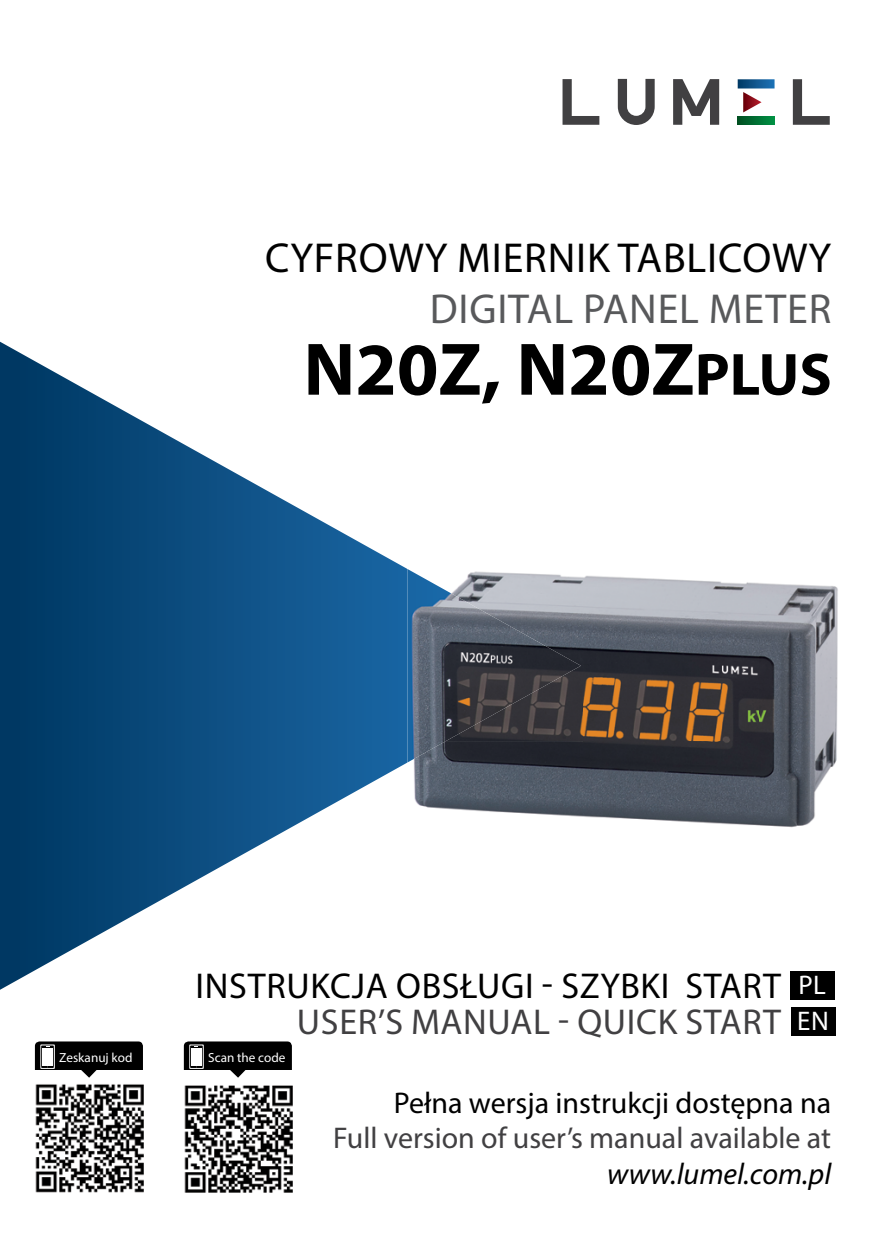
<style>
.page{position:relative;width:893px;height:1259px;background:#fff}
.page>*{position:absolute;margin:0;border:0;box-sizing:border-box;transform-origin:0 0}
.t1{font:700 75px "Myriad Pro";color:#000}
.t2{font:42px "Myriad Pro";letter-spacing:.02em;color:#000}
.t3{font:42px "Myriad Pro";letter-spacing:.02em;color:#58595b}
.t4{font:36px "Myriad Pro";letter-spacing:.02em;color:#000}
.t5{font:36px "Myriad Pro";letter-spacing:.02em;color:#414042}
.t6{font:30px "Myriad Pro";color:#414042}
.t7{font:30px "Myriad Pro";color:#000}
.t8{font:italic 30px "Myriad Pro";color:#000}
.t9{font:27px/36px "Myriad Pro";color:#fff}
.t10{font:15px "Calibri";color:#fff}
.t11{font:13.2px "Myriad Pro";color:#fff}
.s1{font-size:60px}
</style>
<div class="page">
<svg style="left:0;top:342px;width:407px;height:647px"></svg>
<img style="left:407px;top:575px;width:431px;height:253px">
<img style="left:407px;top:569px;width:174px;height:193px">
<svg style="left:673px;top:79px;width:46px;height:46px"></svg>
<svg style="left:562px;top:79px;width:37px;height:46px"></svg>
<svg style="left:793px;top:79px;width:37px;height:46px"></svg>
<img style="left:738px;top:116px;width:36px;height:9px">
<svg style="left:618px;top:79px;width:37px;height:46px"></svg>
<img style="left:738px;top:79px;width:36px;height:9px">
<img style="left:743px;top:92px;width:18px;height:20px">
<div style="left:790px;top:971px;width:45px;height:28px;background:#000"></div>
<div style="left:791px;top:1007px;width:44px;height:28px;background:#000"></div>
<img style="left:184px;top:1085px;width:109px;height:108px">
<img style="left:35px;top:1084px;width:109px;height:109px">
<div style="left:35px;top:1041px;width:108px;height:36px;background:#000;border-radius:5px"></div>
<div style="left:32px;top:1071px;width:113px;height:7px;background:#fff"></div>
<svg style="left:79px;top:1070px;width:20px;height:7px"></svg>
<svg style="left:40px;top:1044px;width:15px;height:25px"></svg>
<svg style="left:41px;top:1045px;width:13px;height:23px"></svg>
<svg style="left:42px;top:1046px;width:11px;height:21px"></svg>
<div style="left:184px;top:1041px;width:108px;height:36px;background:#000;border-radius:5px"></div>
<div style="left:181px;top:1071px;width:113px;height:7px;background:#fff"></div>
<svg style="left:228px;top:1070px;width:20px;height:7px"></svg>
<svg style="left:189px;top:1044px;width:15px;height:25px"></svg>
<svg style="left:190px;top:1045px;width:13px;height:23px"></svg>
<svg style="left:191px;top:1046px;width:11px;height:21px"></svg>
<h2 class="t2" style="left:265px;top:232px;width:568px">CYFROWY MIERNIK TABLICOWY</h2>
<h2 class="t3" style="left:430px;top:283px;width:403px">DIGITAL PANEL METER</h2>
<h1 class="t1" style="left:304px;top:320px;width:530px">N20Z, N20Z<span class="s1">PLUS</span></h1>
<p class="t4" style="left:196px;top:963px;width:587px">INSTRUKCJA OBSŁUGI - SZYBKI START</p>
<p class="t10" style="left:53px;top:1045px;width:89px">Zeskanuj mnie</p>
<p class="t11" style="left:59px;top:1049px;width:75px">Zeskanuj kod</p>
<p class="t11" style="left:208px;top:1049px;width:79px">Scan the code</p>
<p class="t5" style="left:297px;top:1000px;width:486px">USER’S MANUAL - QUICK START</p>
<p class="t9" style="left:797px;top:966px;width:33px">PL<br>EN</p>
<p class="t7" style="left:394px;top:1084px;width:439px">Pełna wersja instrukcji dostępna na</p>
<p class="t6" style="left:333px;top:1119px;width:499px">Full version of user’s manual available at</p>
<p class="t8" style="left:607px;top:1155px;width:226px">www.lumel.com.pl</p>
</div>
